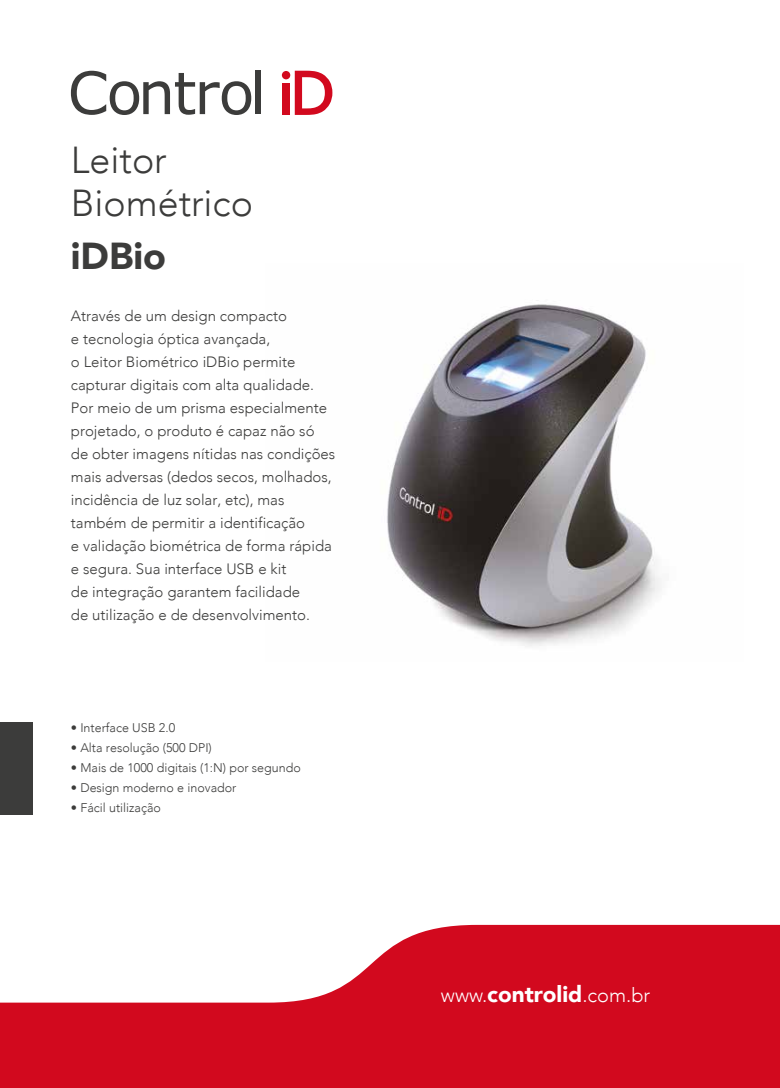
<style>
.page{position:relative;width:780px;height:1088px;background:#fff}
.page>*{position:absolute;margin:0;border:0;box-sizing:border-box;transform-origin:0 0}
.t1{font:300 37.5px/42.5px "Avenir";color:#3c3c3b}
.t2{font:900 37.5px "Avenir";color:#3c3c3b}
.t3{font:300 20px "Avenir";color:#fff}
.t4{font:300 15px/23px "Avenir";color:#3c3c3b}
.t5{font:300 12.5px "Avenir";color:#3c3c3b}
.s1{font-weight:900;font-size:22.5px}
</style>
<div class="page">
<svg style="left:0;top:925px;width:780px;height:163px;fill:#d2091e"></svg>
<div style="left:0;top:722px;width:32px;height:93px;background:#3c3c3b"></div>
<img style="left:387px;top:300px;width:274px;height:346px">
<svg style="left:71px;top:71px;width:180px;height:44px"></svg>
<div style="left:255px;top:71px;width:6px;height:43px;background:#3c3c3b"></div>
<svg style="left:295px;top:71px;width:37px;height:44px"></svg>
<div style="left:282px;top:83px;width:7px;height:32px;background:#d2091e"></div>
<div style="left:282px;top:71px;width:8px;height:8px;background:#d2091e;border-radius:50%"></div>
<h1 class="t1" style="left:71px;top:139px;width:183px">Leitor<br>Biométrico</h1>
<h1 class="t2" style="left:71px;top:224px;width:97px">iDBio</h1>
<p class="t4" style="left:71px;top:304px;width:266px">Através de um design compacto<br>e tecnologia óptica avançada,<br>o Leitor Biométrico iDBio permite capturar digitais com alta qualidade.<br>Por meio de um prisma especialmente projetado, o produto é capaz não só de obter imagens nítidas nas condições mais adversas (dedos secos, molhados, incidência de luz solar, etc), mas também de permitir a identificação<br>e validação biométrica de forma rápida e segura. Sua interface USB e kit<br>de integração garantem facilidade<br>de utilização e de desenvolvimento.</p>
<p class="t5" style="left:71px;top:720px;width:106px">• Interface USB 2.0</p>
<p class="t5" style="left:71px;top:740px;width:142px">• Alta resolução (500 DPI)</p>
<p class="t5" style="left:71px;top:780px;width:167px">• Design moderno e inovador</p>
<p class="t5" style="left:71px;top:760px;width:231px">• Mais de 1000 digitais (1:N) por segundo</p>
<p class="t5" style="left:71px;top:800px;width:92px">• Fácil utilização</p>
<h2 class="t3" style="left:441px;top:984px;width:211px">www.<span class="s1">controlid</span>.com.br</h2>
</div>
